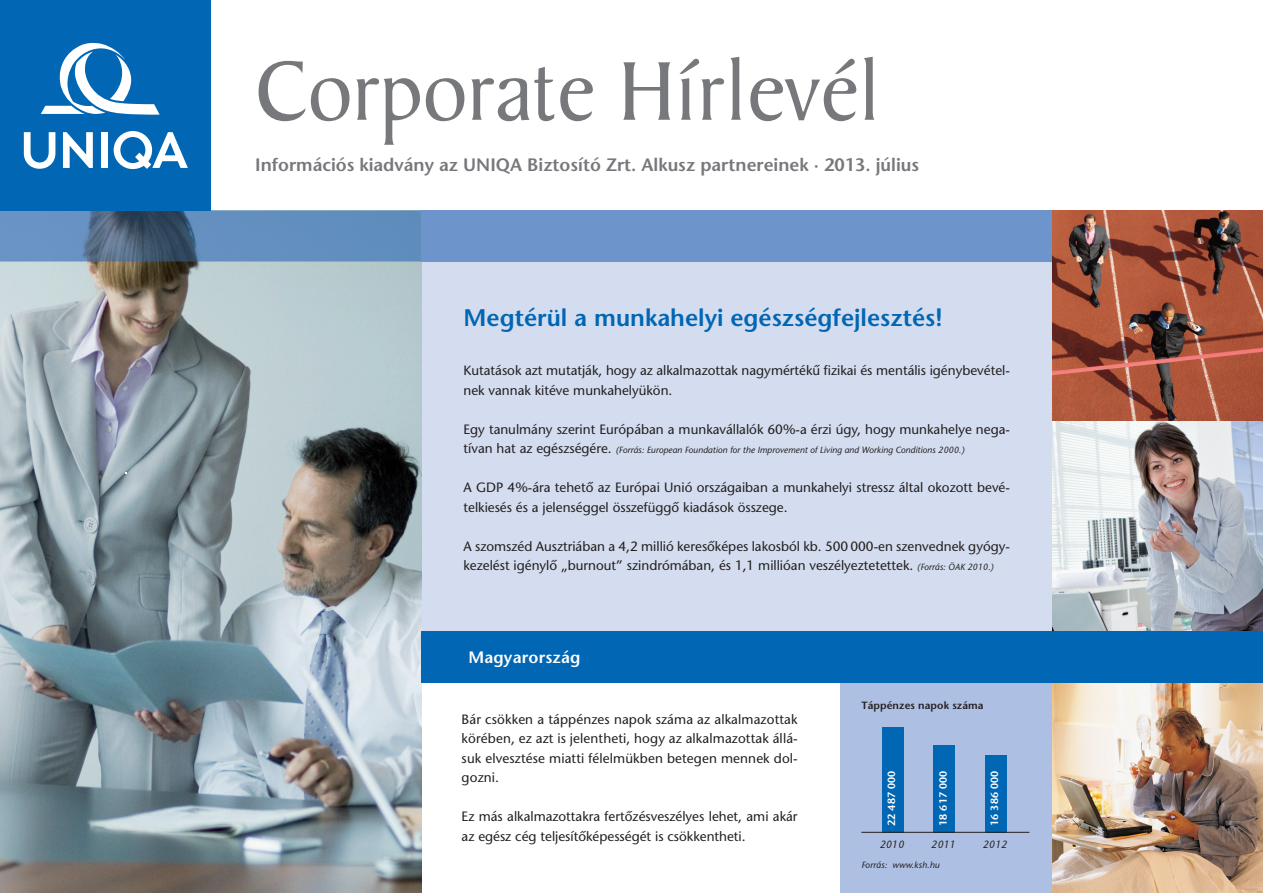
<style>
.page{position:relative;width:1263px;height:893px;background:#fff}
.page>*{position:absolute;margin:0;border:0;box-sizing:border-box;transform-origin:0 0}
.t1{font:90px "Baker Signet M";color:#76787b}
.t2{font:24px "ITC Stone Sans M Semi";color:#0166b3}
.t3{font:18px "ITC Stone Sans M Semi";color:#76787b}
.t4{font:16.5px "ITC Stone Sans M Semi";letter-spacing:.01em;color:#fff}
.t5{font:13.5px/19.5px "ITC Stone Sans M";color:#231f20}
.t6{font:10.5px "ITC Stone Sans M Semi";letter-spacing:.01em;color:#fff}
.t7{font:10.5px "ITC Stone Sans M Semi";letter-spacing:.01em;color:#231f20}
.t8{font:italic 10.5px "ITC Stone Sans M";letter-spacing:.01em;color:#231f20}
.t9{font:italic 9px "ITC Stone Sans M";color:#231f20}
.s1{font-style:normal;font-size:13.5px}
.s2{font-style:italic;font-size:9px}
</style>
<div class="page">
<div style="left:840px;top:682px;width:212px;height:211px;background:#adbfe2"></div>
<div style="left:421px;top:210px;width:631px;height:421px;background:#d4ddef"></div>
<img style="left:0;top:261px;width:421px;height:632px">
<img style="left:1052px;top:421px;width:211px;height:210px">
<img style="left:1052px;top:682px;width:211px;height:211px">
<div style="left:421px;top:631px;width:842px;height:51px;background:#0166b3"></div>
<div style="left:0;top:0;width:210px;height:210px;background:#0166b3"></div>
<svg style="left:24px;top:132px;width:31px;height:37px"></svg>
<svg style="left:63px;top:132px;width:30px;height:36px"></svg>
<div style="left:101px;top:132px;width:7px;height:36px;background:#fff"></div>
<svg style="left:114px;top:131px;width:74px;height:38px"></svg>
<svg style="left:41px;top:43px;width:119px;height:72px"></svg>
<div style="left:882px;top:727px;width:21px;height:105px;background:#0166b3"></div>
<div style="left:934px;top:745px;width:21px;height:87px;background:#0166b3"></div>
<div style="left:985px;top:755px;width:21px;height:77px;background:#0166b3"></div>
<hr style="left:861px;top:832px;width:168px;height:1px;background:#231f20">
<div style="left:421px;top:210px;width:631px;height:51px;background:#6e94cc"></div>
<img style="left:0;top:210px;width:421px;height:51px">
<svg style="left:1052px;top:210px;width:211px;height:211px;background:#99513b"></svg>
<h1 class="t1" style="left:255px;top:62px;width:627px">Corporate Hírlevél</h1>
<h3 class="t3" style="left:255px;top:158px;width:666px">Információs kiadvány az UNIQA Biztosító Zrt. Alkusz partnereinek · 2013. július</h3>
<h2 class="t2" style="left:463px;top:308px;width:480px">Megtérül a munkahelyi egészségfejlesztés!</h2>
<p class="t5" style="left:463px;top:362px;width:548px">Kutatások azt mutatják, hogy az alkalmazottak nagymértékű fizikai és mentális igénybevétel&shy;nek vannak kitéve munkahelyükön.</p>
<p class="t5" style="left:463px;top:421px;width:548px">Egy tanulmány szerint Európában a munkavállalók 60%-a érzi úgy, hogy munkahelye nega-</p>
<p class="t9" style="left:463px;top:447px;width:502px"><span class="s1">tívan hat az egészségére.</span> (Forrás: European Foundation for the Improvement of Living and Working Conditions 2000.)</p>
<p class="t5" style="left:463px;top:479px;width:548px">A GDP 4%-ára tehető az Európai Unió országaiban a munkahelyi stressz által okozott bevé&shy;telkiesés és a jelenséggel összefüggő kiadások összege.</p>
<p class="t5" style="left:463px;top:538px;width:548px">A szomszéd Ausztriában a 4,2 millió keresőképes lakosból kb. 500 000-en szenvednek gyógy&shy;kezelést igénylő „burnout” szindrómában, és 1,1 millióan veszélyeztetettek. <span class="s2">(Forrás: ÖAK 2010.)</span></p>
<p class="t4" style="left:468px;top:651px;width:114px">Magyarország</p>
<p class="t5" style="left:462px;top:711px;width:338px;text-align:justify">Bár csökken a táppénzes napok száma az alkalmazottak körében, ez azt is jelentheti, hogy az alkalmazottak állá&shy;suk elvesztése miatti félelmükben betegen mennek dol&shy;gozni.</p>
<p class="t5" style="left:462px;top:808px;width:337px">Ez más alkalmazottakra fertőzésveszélyes lehet, ami akár az egész cég teljesítőképességét is csökkentheti.</p>
<p class="t7" style="left:861px;top:702px;width:124px">Táppénzes napok száma</p>
<p class="t6" style="left:888px;top:826px;width:57px;rotate:-90deg">22 487 000</p>
<p class="t6" style="left:939px;top:826px;width:57px;rotate:-90deg">18 617 000</p>
<p class="t6" style="left:991px;top:826px;width:57px;rotate:-90deg">16 386 000</p>
<p class="t8" style="left:880px;top:841px;width:26px">2010</p>
<p class="t8" style="left:931px;top:841px;width:26px">2011</p>
<p class="t8" style="left:983px;top:841px;width:26px">2012</p>
<p class="t9" style="left:861px;top:862px;width:80px">Forrás: www.ksh.hu</p>
</div>
